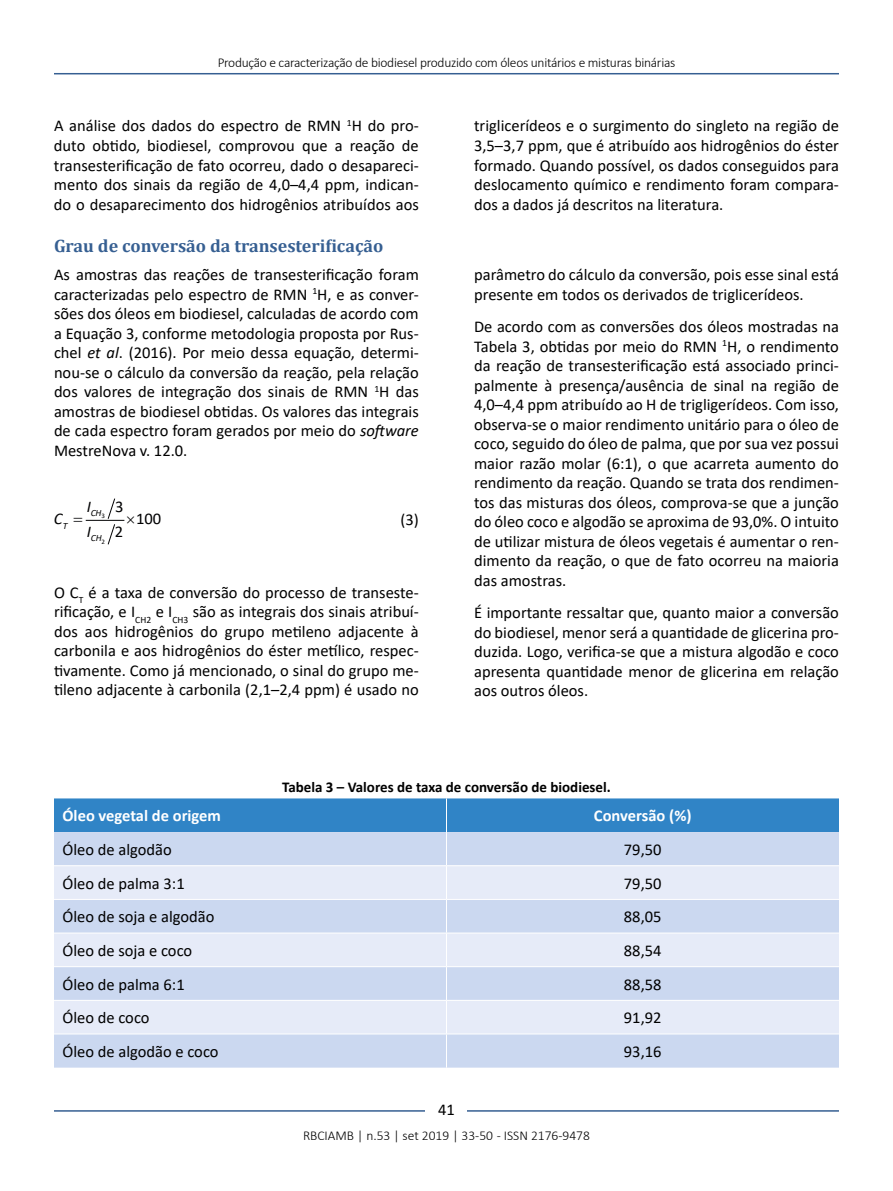
<style>
.page{position:relative;width:893px;height:1191px;background:#fff}
.page>*{position:absolute;margin:0;border:0;box-sizing:border-box;transform-origin:0 0}
.t1{font:700 18px "Cambria";color:#365f92}
.t2{font:16.5px/19.5px "Calibri";color:#000;text-align:justify}
.t3{font:700 16.5px "Calibri";color:#fff}
.t4{font:16.35px "Calibri";color:#020203}
.t5{font:italic 16.35px "Calibri";color:#020203}
.t6{font:700 15px "Calibri";color:#000}
.t7{font:300 13.5px "Calibri";letter-spacing:-.02em;color:#000}
.t8{font:300 13.5px "Calibri";color:#000}
.t9{font:italic 9.45px "Calibri";color:#020203}
.t10{font:6.75px "Calibri";color:#020203}
.s1{font-style:italic}
</style>
<div class="page">
<hr style="left:54px;top:73px;width:785px;height:1px;background:#365f92">
<hr style="left:54px;top:1110px;width:785px;height:1px;background:#365f92">
<div style="left:426px;top:1096px;width:41px;height:26px;background:#fff"></div>
<svg style="left:108px;top:498px;width:7px;height:46px"></svg>
<hr style="left:86px;top:520px;width:38px;height:1px;background:#020203">
<div style="left:54px;top:798px;width:785px;height:34px;background:#3084c6"></div>
<div style="left:54px;top:832px;width:785px;height:235px;background:#cbd8f0"></div>
<svg style="left:54px;top:866px;width:785px;height:167px;background:#dbe3f4"></svg>
<hr style="left:446px;top:798px;width:1px;height:34px;background:#fff">
<hr style="left:446px;top:832px;width:1px;height:33px;background:#fff">
<hr style="left:54px;top:865px;width:392px;height:1px;background:#fff">
<hr style="left:446px;top:865px;width:393px;height:1px;background:#fff">
<hr style="left:446px;top:866px;width:1px;height:33px;background:#fff">
<hr style="left:54px;top:899px;width:392px;height:1px;background:#fff">
<hr style="left:446px;top:899px;width:393px;height:1px;background:#fff">
<hr style="left:446px;top:899px;width:1px;height:33px;background:#fff">
<hr style="left:54px;top:932px;width:392px;height:1px;background:#fff">
<hr style="left:446px;top:932px;width:393px;height:1px;background:#fff">
<hr style="left:446px;top:933px;width:1px;height:33px;background:#fff">
<hr style="left:54px;top:966px;width:392px;height:1px;background:#fff">
<hr style="left:446px;top:966px;width:393px;height:1px;background:#fff">
<hr style="left:446px;top:967px;width:1px;height:33px;background:#fff">
<hr style="left:54px;top:1000px;width:392px;height:1px;background:#fff">
<hr style="left:446px;top:1000px;width:393px;height:1px;background:#fff">
<hr style="left:446px;top:1000px;width:1px;height:33px;background:#fff">
<hr style="left:54px;top:1033px;width:392px;height:1px;background:#fff">
<hr style="left:446px;top:1033px;width:393px;height:1px;background:#fff">
<hr style="left:446px;top:1034px;width:1px;height:33px;background:#fff">
<p class="t7" style="left:218px;top:54px;width:459px">Produção e caracterização de biodiesel produzido com óleos unitários e misturas binárias</p>
<p class="t2" style="left:54px;top:116px;width:366px">A análise dos dados do espectro de RMN <sup>1</sup>H do pro‑ duto obtido, biodiesel, comprovou que a reação de transesterificação de fato ocorreu, dado o desapareci‑ mento dos sinais da região de 4,0–4,4 ppm, indican‑ do o desaparecimento dos hidrogênios atribuídos aos</p>
<p class="t2" style="left:474px;top:116px;width:366px">triglicerídeos e o surgimento do singleto na região de 3,5–3,7 ppm, que é atribuído aos hidrogênios do éster formado. Quando possível, os dados conseguidos para deslocamento químico e rendimento foram compara‑ dos a dados já descritos na literatura.</p>
<p class="t1" style="left:54px;top:233px;width:331px">Grau de conversão da transesterificação</p>
<p class="t2" style="left:54px;top:265px;width:366px">As amostras das reações de transesterificação foram caracterizadas pelo espectro de RMN <sup>1</sup>H, e as conver‑ sões dos óleos em biodiesel, calculadas de acordo com a Equação 3, conforme metodologia proposta por Rus‑ chel <span class="s1">et al</span>. (2016). Por meio dessa equação, determi‑ nou-se o cálculo da conversão da reação, pela relação dos valores de integração dos sinais de RMN <sup>1</sup>H das amostras de biodiesel obtidas. Os valores das integrais de cada espectro foram gerados por meio do <span class="s1">software </span>MestreNova v. 12.0.</p>
<p class="t2" style="left:474px;top:265px;width:366px">parâmetro do cálculo da conversão, pois esse sinal está presente em todos os derivados de triglicerídeos.</p>
<p class="t2" style="left:474px;top:316px;width:366px">De acordo com as conversões dos óleos mostradas na Tabela 3, obtidas por meio do RMN <sup>1</sup>H, o rendimento da reação de transesterificação está associado princi‑ palmente à presença/ausência de sinal na região de 4,0–4,4 ppm atribuído ao H de trigligerídeos. Com isso, observa-se o maior rendimento unitário para o óleo de coco, seguido do óleo de palma, que por sua vez possui maior razão molar (6:1), o que acarreta aumento do rendimento da reação. Quando se trata dos rendimen‑ tos das misturas dos óleos, comprova-se que a junção do óleo coco e algodão se aproxima de 93,0%. O intuito de utilizar mistura de óleos vegetais é aumentar o ren‑ dimento da reação, o que de fato ocorreu na maioria das amostras.</p>
<p class="t2" style="left:474px;top:602px;width:366px">É importante ressaltar que, quanto maior a conversão do biodiesel, menor será a quantidade de glicerina pro‑ duzida. Logo, verifica-se que a mistura algodão e coco apresenta quantidade menor de glicerina em relação aos outros óleos.</p>
<p class="t4" style="left:115px;top:495px;width:10px">3</p>
<p class="t5" style="left:87px;top:495px;width:6px">I</p>
<p class="t9" style="left:91px;top:506px;width:12px">CH</p>
<p class="t2" style="left:400px;top:509px;width:20px">(3)</p>
<p class="t10" style="left:101px;top:511px;width:5px">3</p>
<p class="t10" style="left:101px;top:537px;width:5px">2</p>
<p class="t4" style="left:136px;top:507px;width:27px">100</p>
<p class="t5" style="left:54px;top:507px;width:10px">C</p>
<p class="t9" style="left:63px;top:519px;width:6px">T</p>
<p class="t4" style="left:115px;top:520px;width:10px">2</p>
<p class="t5" style="left:87px;top:520px;width:6px">I</p>
<p class="t9" style="left:91px;top:532px;width:12px">CH</p>
<p class="t2" style="left:54px;top:582px;width:366px">O C<sub>T</sub> é a taxa de conversão do processo de transeste‑ rificação, e I<sub>CH2</sub> e I<sub>CH3</sub> são as integrais dos sinais atribuí‑ dos aos hidrogênios do grupo metileno adjacente à carbonila e aos hidrogênios do éster metílico, respec‑ tivamente. Como já mencionado, o sinal do grupo me‑ tileno adjacente à carbonila (2,1–2,4 ppm) é usado no</p>
<p class="t6" style="left:282px;top:776px;width:330px">Tabela 3 – Valores de taxa de conversão de biodiesel.</p>
<p class="t3" style="left:63px;top:804px;width:160px">Óleo vegetal de origem</p>
<p class="t3" style="left:594px;top:804px;width:99px">Conversão (%)</p>
<p class="t2" style="left:63px;top:839px;width:111px">Óleo de algodão</p>
<p class="t2" style="left:624px;top:839px;width:39px">79,50</p>
<p class="t2" style="left:63px;top:873px;width:124px">Óleo de palma 3:1</p>
<p class="t2" style="left:624px;top:873px;width:39px">79,50</p>
<p class="t2" style="left:63px;top:906px;width:153px">Óleo de soja e algodão</p>
<p class="t2" style="left:624px;top:906px;width:39px">88,05</p>
<p class="t2" style="left:63px;top:940px;width:131px">Óleo de soja e coco</p>
<p class="t2" style="left:624px;top:940px;width:39px">88,54</p>
<p class="t2" style="left:63px;top:974px;width:124px">Óleo de palma 6:1</p>
<p class="t2" style="left:624px;top:974px;width:39px">88,58</p>
<p class="t2" style="left:63px;top:1007px;width:89px">Óleo de coco</p>
<p class="t2" style="left:624px;top:1007px;width:39px">91,92</p>
<p class="t2" style="left:63px;top:1041px;width:158px">Óleo de algodão e coco</p>
<p class="t2" style="left:624px;top:1041px;width:39px">93,16</p>
<p class="t2" style="left:438px;top:1099px;width:18px">41</p>
<p class="t8" style="left:303px;top:1126px;width:288px">RBCIAMB | n.53 | set 2019 | 33-50 - ISSN 2176-9478</p>
</div>
